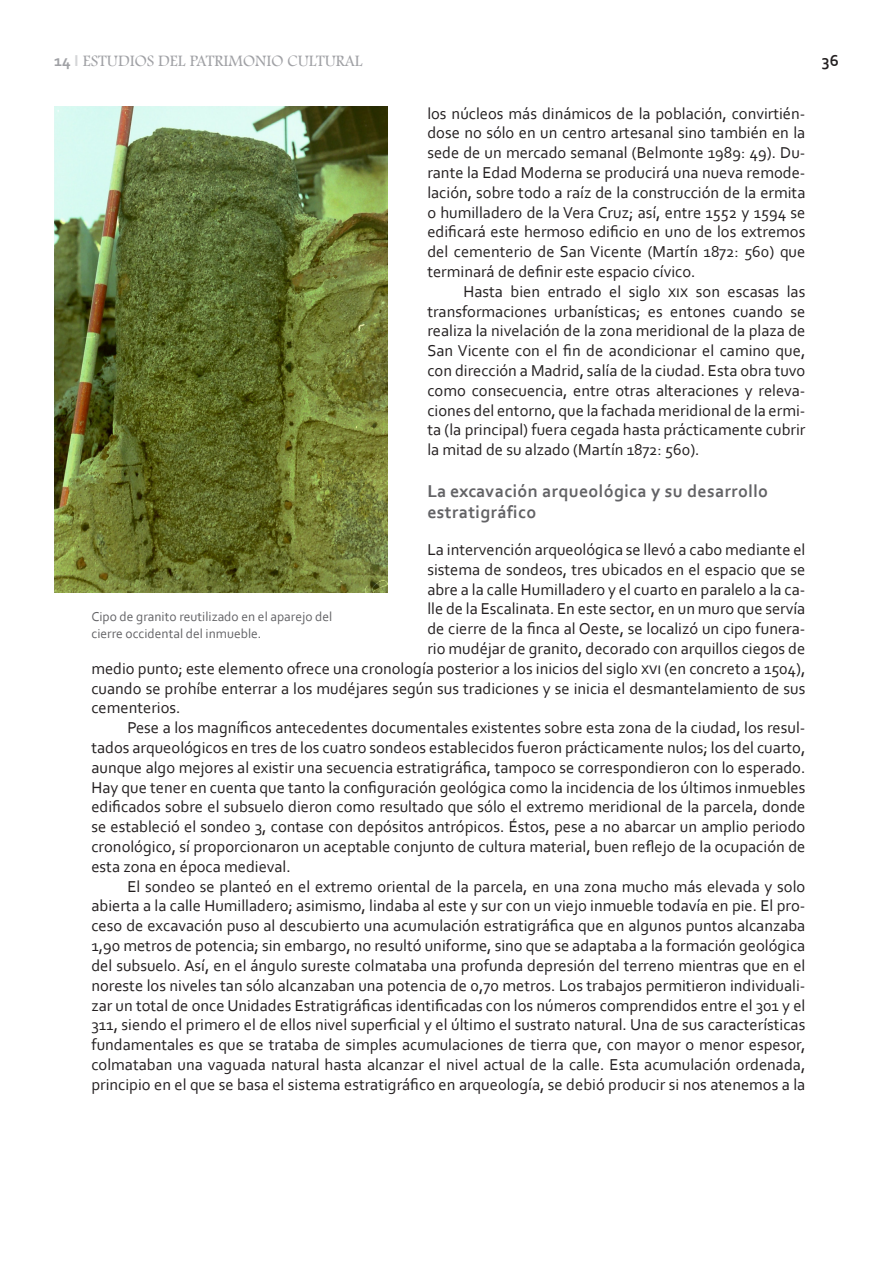
<style>
.page{position:relative;width:893px;height:1263px;background:#fff}
.page>*{position:absolute;margin:0;border:0;box-sizing:border-box;transform-origin:0 0}
.subapartados{font:700 18px/21.6px "Corbel";letter-spacing:.02em;color:#636366}
.TEXTO_ARTÍCUOLO{font:16.5px/19.8px "Corbel";color:#231f20;text-align:justify}
.Text_artículo_primer{font:16.5px "Corbel";color:#231f20}
.t1{font:16.5px "Footlight MT Light";color:#a0a1a5}
.t2{font:700 16.5px "Corbel";color:#231f20}
.PIE_FOTO_y_PÁGINA{font:13.5px "Corbel";color:#636366}
.s1{font-family:"Corbel";font-weight:700}
.s2{font-family:"Corbel";font-weight:700;color:#d5d6d8}
</style>
<div class="page">
<img style="left:54px;top:106px;width:334px;height:486px">
<p class="t1" style="left:54px;top:51px;width:310px"><span class="s1">14</span> <span class="s2">I</span> ESTUDIOS DEL PATRIMONIO CULTURAL</p>
<p class="t2" style="left:822px;top:51px;width:19px">36</p>
<p class="TEXTO_ARTÍCUOLO" style="left:427px;top:103px;width:380px">los núcleos más dinámicos de la población, convirtién&shy;dose no sólo en un centro artesanal sino también en la sede de un mercado semanal (Belmonte 1989: 49). Du&shy;rante la Edad Moderna se producirá una nueva remode&shy;lación, sobre todo a raíz de la construcción de la ermita o humilladero de la Vera Cruz; así, entre 1552 y 1594 se edificará este hermoso edificio en uno de los extremos del cementerio de San Vicente (Martín 1872: 560) que terminará de definir este espacio cívico.</p>
<p class="TEXTO_ARTÍCUOLO" style="left:427px;top:281px;width:380px;text-indent:36px">Hasta bien entrado el siglo xix son escasas las transformaciones urbanísticas; es entones cuando se realiza la nivelación de la zona meridional de la plaza de San Vicente con el fin de acondicionar el camino que, con dirección a Madrid, salía de la ciudad. Esta obra tuvo como consecuencia, entre otras alteraciones y releva&shy;ciones del entorno, que la fachada meridional de la ermi&shy;ta (la principal) fuera cegada hasta prácticamente cubrir la mitad de su alzado (Martín 1872: 560).</p>
<p class="subapartados" style="left:427px;top:479px;width:342px">La excavación arqueológica y su desarrollo estratigráfico</p>
<p class="Text_artículo_primer" style="left:427px;top:539px;width:379px">La intervención arqueológica se llevó a cabo mediante el</p>
<p class="Text_artículo_primer" style="left:427px;top:559px;width:379px">sistema de sondeos, tres ubicados en el espacio que se</p>
<p class="Text_artículo_primer" style="left:427px;top:579px;width:380px">abre a la calle Humilladero y el cuarto en paralelo a la ca-</p>
<p class="Text_artículo_primer" style="left:427px;top:599px;width:379px">lle de la Escalinata. En este sector, en un muro que servía</p>
<p class="Text_artículo_primer" style="left:427px;top:618px;width:380px">de cierre de la finca al Oeste, se localizó un cipo funera-</p>
<p class="Text_artículo_primer" style="left:427px;top:638px;width:379px">rio mudéjar de granito, decorado con arquillos ciegos de</p>
<p class="Text_artículo_primer" style="left:91px;top:658px;width:715px">medio punto; este elemento ofrece una cronología posterior a los inicios del siglo xvi (en concreto a 1504),</p>
<p class="Text_artículo_primer" style="left:91px;top:678px;width:715px">cuando se prohíbe enterrar a los mudéjares según sus tradiciones y se inicia el desmantelamiento de sus</p>
<p class="Text_artículo_primer" style="left:91px;top:698px;width:91px">cementerios.</p>
<p class="TEXTO_ARTÍCUOLO" style="left:91px;top:717px;width:715px;text-indent:36px">Pese a los magníficos antecedentes documentales existentes sobre esta zona de la ciudad, los resul&shy;tados arqueológicos en tres de los cuatro sondeos establecidos fueron prácticamente nulos; los del cuarto, aunque algo mejores al existir una secuencia estratigráfica, tampoco se correspondieron con lo esperado.<br>Hay que tener en cuenta que tanto la configuración geológica como la incidencia de los últimos inmuebles edificados sobre el subsuelo dieron como resultado que sólo el extremo meridional de la parcela, donde se estableció el sondeo 3, contase con depósitos antrópicos. Éstos, pese a no abarcar un amplio periodo cronológico, sí proporcionaron un aceptable conjunto de cultura material, buen reflejo de la ocupación de esta zona en época medieval.</p>
<p class="TEXTO_ARTÍCUOLO" style="left:91px;top:876px;width:715px;text-indent:36px">El sondeo se planteó en el extremo oriental de la parcela, en una zona mucho más elevada y solo abierta a la calle Humilladero; asimismo, lindaba al este y sur con un viejo inmueble todavía en pie. El pro&shy;ceso de excavación puso al descubierto una acumulación estratigráfica que en algunos puntos alcanzaba 1,90 metros de potencia; sin embargo, no resultó uniforme, sino que se adaptaba a la formación geológica del subsuelo. Así, en el ángulo sureste colmataba una profunda depresión del terreno mientras que en el noreste los niveles tan sólo alcanzaban una potencia de 0,70 metros. Los trabajos permitieron individuali&shy;zar un total de once Unidades Estratigráficas identificadas con los números comprendidos entre el 301 y el 311, siendo el primero el de ellos nivel superficial y el último el sustrato natural. Una de sus características fundamentales es que se trataba de simples acumulaciones de tierra que, con mayor o menor espesor, colmataban una vaguada natural hasta alcanzar el nivel actual de la calle. Esta acumulación ordenada, principio en el que se basa el sistema estratigráfico en arqueología, se debió producir si nos atenemos a la</p>
<p class="PIE_FOTO_y_PÁGINA" style="left:91px;top:608px;width:242px">Cipo de granito reutilizado en el aparejo del</p>
<p class="PIE_FOTO_y_PÁGINA" style="left:91px;top:625px;width:172px">cierre occidental del inmueble.</p>
</div>
